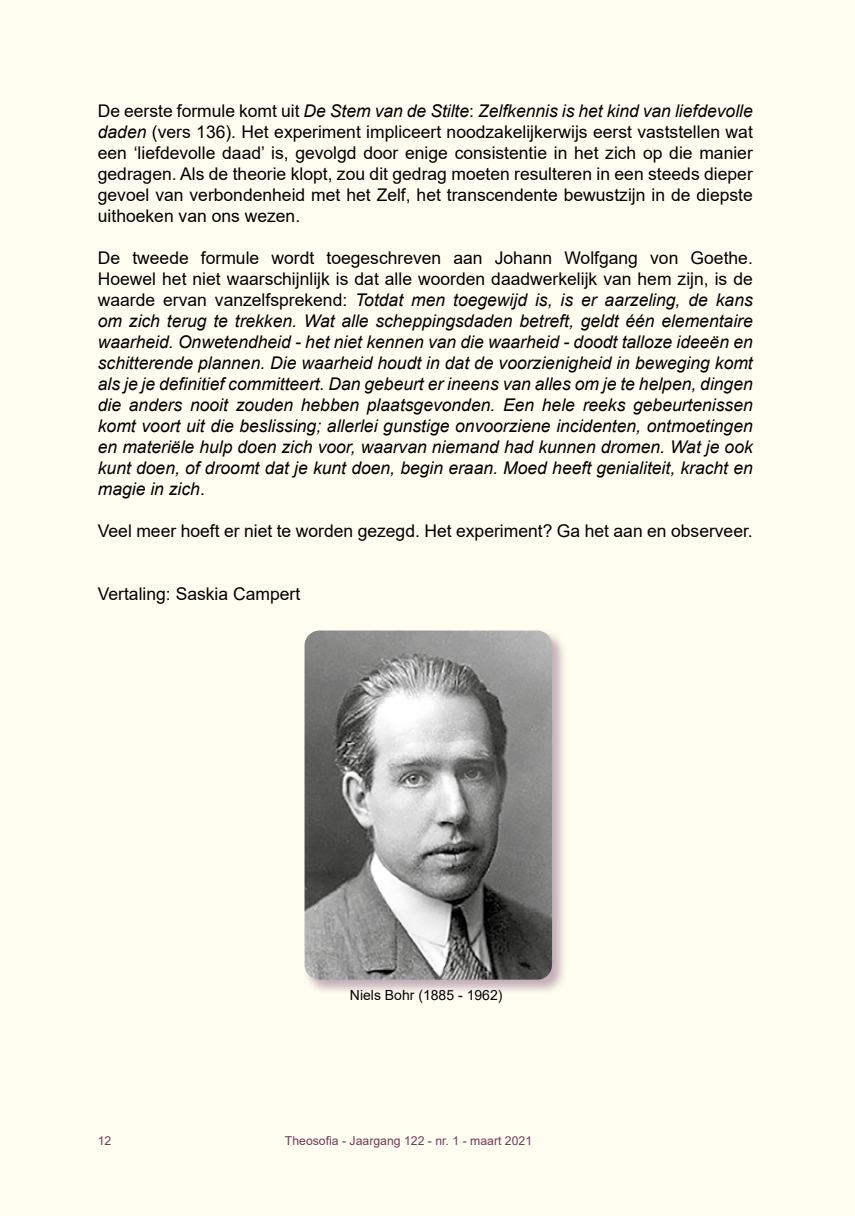
<style>
.page{position:relative;width:855px;height:1216px;background:#fffdf0}
.page>*{position:absolute;margin:0;border:0;box-sizing:border-box;transform-origin:0 0}
.t1{font:italic 17.5px/21px "Arial";color:#000;text-align:justify}
.t2{font:17.5px/21px "Arial";color:#000;text-align:justify}
.t3{font:14px "Arial";color:#000}
.t4{font:12.25px "Arial";color:#581d53}
.s1{font-style:italic}
.s2{font-style:normal}
</style>
<div class="page">
<div style="left:303px;top:630px;width:264px;height:365px;background:#581d53;opacity:.35"></div>
<img style="left:304px;top:631px;width:248px;height:349px">
<p class="t2" style="left:98px;top:101px;width:656px">De eerste formule komt uit <span class="s1">De Stem van de Stilte</span>: <span class="s1">Zelfkennis is het kind van liefdevolle daden</span> (vers 136). Het experiment impliceert noodzakelijkerwijs eerst vaststellen wat een ‘liefdevolle daad’ is, gevolgd door enige consistentie in het zich op die manier gedragen. Als de theorie klopt, zou dit gedrag moeten resulteren in een steeds dieper gevoel van verbondenheid met het Zelf, het transcendente bewustzijn in de diepste uithoeken van ons wezen.</p>
<p class="t1" style="left:98px;top:248px;width:656px"><span class="s2">De tweede formule wordt toegeschreven aan Johann Wolfgang von Goethe.<br>Hoewel het niet waarschijnlijk is dat alle woorden daadwerkelijk van hem zijn, is de waarde ervan vanzelfsprekend:</span> Totdat men toegewijd is, is er aarzeling, de kans om zich terug te trekken. Wat alle scheppingsdaden betreft, geldt één elementaire waarheid. Onwetendheid - het niet kennen van die waarheid - doodt talloze ideeën en schitterende plannen. Die waarheid houdt in dat de voorzienigheid in beweging komt als je je definitief committeert. Dan gebeurt er ineens van alles om je te helpen, dingen die anders nooit zouden hebben plaatsgevonden. Een hele reeks gebeurtenissen komt voort uit die beslissing; allerlei gunstige onvoorziene incidenten, ontmoetingen en materiële hulp doen zich voor, waarvan niemand had kunnen dromen. Wat je ook kunt doen, of droomt dat je kunt doen, begin eraan. Moed heeft genialiteit, kracht en magie in zich<span class="s2">.</span></p>
<p class="t2" style="left:98px;top:521px;width:656px">Veel meer hoeft er niet te worden gezegd. Het experiment? Ga het aan en observeer.</p>
<p class="t2" style="left:98px;top:584px;width:204px">Vertaling: Saskia Campert</p>
<p class="t3" style="left:350px;top:985px;width:154px">Niels Bohr (1885 - 1962)</p>
<p class="t4" style="left:98px;top:1132px;width:15px">12</p>
<p class="t4" style="left:285px;top:1132px;width:249px">Theosofia - Jaargang 122 - nr. 1 - maart 2021</p>
</div>
